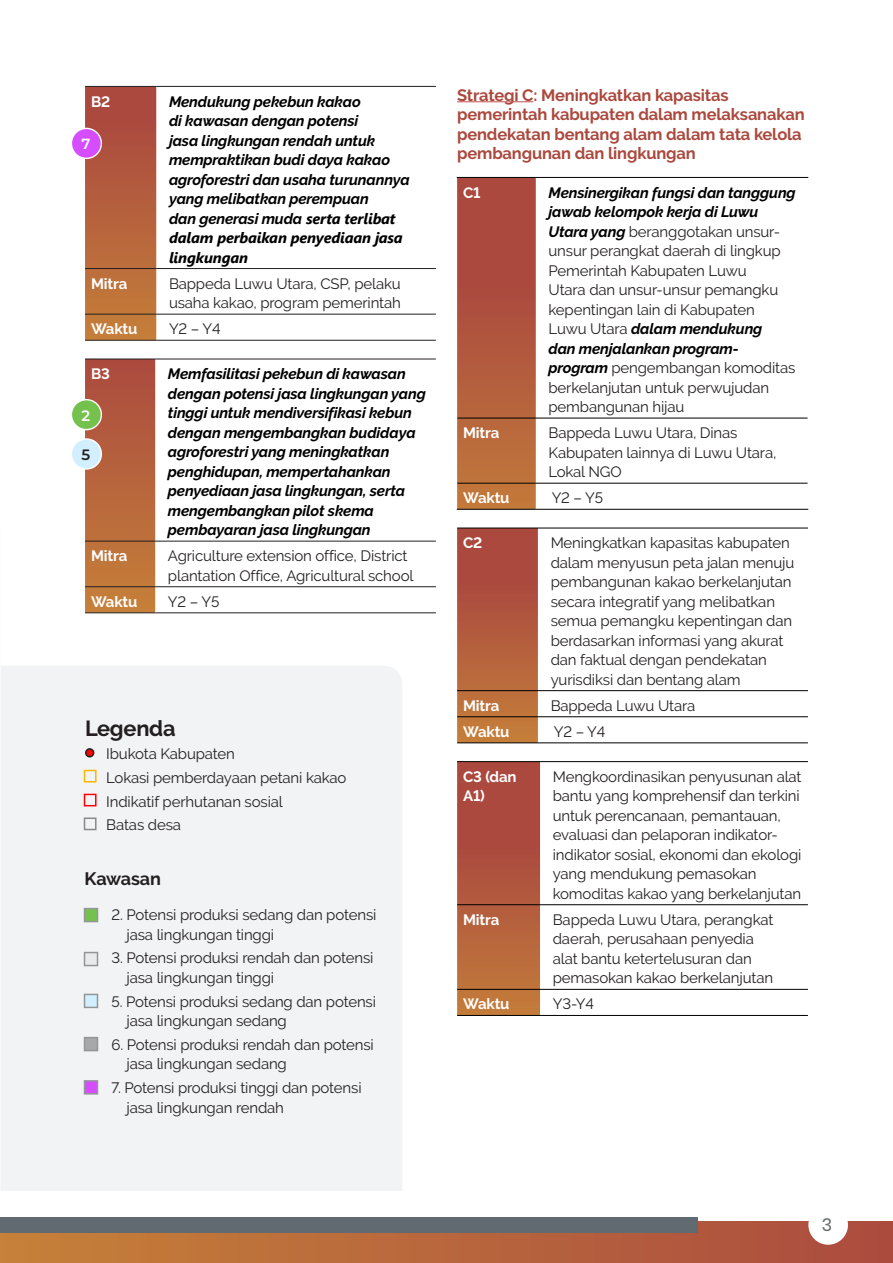
<style>
.page{position:relative;width:893px;height:1263px;background:#fff}
.page>*{position:absolute;margin:0;border:0;box-sizing:border-box;transform-origin:0 0}
.t1{font:700 21.75px "Raleway";letter-spacing:-.01em;color:#231f20}
.t2{font:700 18px "Raleway";letter-spacing:-.01em;color:#231f20}
.t3{font:17.7px "Poppins";color:#616a70}
.Heading_2{font:700 16.5px/19.5px "Raleway";letter-spacing:-.01em;color:#ab493e}
.t4{font:15px/19.5px "Raleway";letter-spacing:-.01em;color:#231f20}
.t5{font:italic 700 15px/19.5px "Raleway";letter-spacing:-.01em;color:#000}
.t6{font:700 15px/19.5px "Raleway";letter-spacing:-.01em;color:#fff}
.t7{font:600 15px "Montserrat";color:#fff}
.t8{font:600 15px "Montserrat";color:#231f20}
.t9{font:600 14.7px "Montserrat";color:#fff}
.s1{font-family:"Segoe UI"}
.s2{font-weight:700;font-style:italic;color:#000}
</style>
<div class="page">
<div style="left:1px;top:666px;width:401px;height:525px;background:#f2f3f4"></div>
<svg style="left:85px;top:87px;width:71px;height:253px;background:#b5613c"></svg>
<hr style="left:85px;top:86px;width:71px;height:1px;background:#231f20">
<hr style="left:156px;top:86px;width:280px;height:1px;background:#231f20">
<hr style="left:85px;top:268px;width:71px;height:1px;background:#231f20">
<hr style="left:156px;top:268px;width:280px;height:1px;background:#231f20">
<hr style="left:85px;top:314px;width:71px;height:1px;background:#231f20">
<hr style="left:156px;top:314px;width:280px;height:1px;background:#231f20">
<hr style="left:85px;top:340px;width:71px;height:1px;background:#231f20">
<hr style="left:156px;top:340px;width:280px;height:1px;background:#231f20">
<svg style="left:85px;top:360px;width:70px;height:252px;background:#b7653c"></svg>
<hr style="left:85px;top:359px;width:70px;height:1px;background:#231f20">
<hr style="left:155px;top:359px;width:281px;height:1px;background:#231f20">
<hr style="left:85px;top:541px;width:70px;height:1px;background:#231f20">
<hr style="left:155px;top:541px;width:281px;height:1px;background:#231f20">
<hr style="left:85px;top:586px;width:70px;height:1px;background:#231f20">
<hr style="left:155px;top:586px;width:281px;height:1px;background:#231f20">
<hr style="left:85px;top:612px;width:70px;height:1px;background:#231f20">
<hr style="left:155px;top:612px;width:281px;height:1px;background:#231f20">
<hr style="left:457px;top:101px;width:76px;height:1px;background:#c0504d">
<svg style="left:457px;top:178px;width:79px;height:331px;background:#b2593d"></svg>
<hr style="left:457px;top:177px;width:79px;height:1px;background:#000">
<hr style="left:536px;top:177px;width:272px;height:1px;background:#000">
<hr style="left:457px;top:418px;width:79px;height:1px;background:#000">
<hr style="left:536px;top:418px;width:271px;height:1px;background:#000">
<hr style="left:457px;top:483px;width:79px;height:1px;background:#000">
<hr style="left:536px;top:483px;width:271px;height:1px;background:#000">
<hr style="left:457px;top:509px;width:79px;height:1px;background:#000">
<hr style="left:536px;top:509px;width:272px;height:1px;background:#000">
<svg style="left:457px;top:529px;width:81px;height:213px;background:#b45d3d"></svg>
<hr style="left:457px;top:528px;width:81px;height:1px;background:#000">
<hr style="left:538px;top:528px;width:270px;height:1px;background:#000">
<hr style="left:457px;top:690px;width:81px;height:1px;background:#000">
<hr style="left:538px;top:690px;width:270px;height:1px;background:#000">
<hr style="left:457px;top:716px;width:81px;height:1px;background:#000">
<hr style="left:538px;top:716px;width:270px;height:1px;background:#000">
<hr style="left:457px;top:742px;width:81px;height:1px;background:#000">
<hr style="left:538px;top:742px;width:270px;height:1px;background:#000">
<svg style="left:457px;top:762px;width:83px;height:253px;background:#b25a3d"></svg>
<hr style="left:457px;top:761px;width:83px;height:1px;background:#000">
<hr style="left:540px;top:761px;width:268px;height:1px;background:#000">
<hr style="left:457px;top:904px;width:83px;height:1px;background:#000">
<hr style="left:540px;top:904px;width:268px;height:1px;background:#000">
<hr style="left:457px;top:989px;width:83px;height:1px;background:#000">
<hr style="left:540px;top:989px;width:268px;height:1px;background:#000">
<hr style="left:457px;top:1015px;width:83px;height:1px;background:#000">
<hr style="left:540px;top:1015px;width:268px;height:1px;background:#000">
<svg style="left:0;top:1222px;width:893px;height:41px;background:#b5653d"></svg>
<div style="left:0;top:1217px;width:697px;height:15px;background:#616a70"></div>
<div style="left:808px;top:1205px;width:40px;height:40px;background:#fff;border-radius:50%"></div>
<div style="left:84px;top:908px;width:14px;height:14px;background:#74c24d;border:2px solid #939598"></div>
<div style="left:84px;top:952px;width:14px;height:14px;background:#eaeaea;border:2px solid #939598"></div>
<div style="left:84px;top:994px;width:14px;height:14px;background:#d2efff;border:2px solid #939598"></div>
<div style="left:84px;top:1037px;width:14px;height:14px;background:#a8a8a8;border:2px solid #939598"></div>
<div style="left:84px;top:1080px;width:14px;height:14px;background:#d64dff;border:2px solid #939598"></div>
<div style="left:86px;top:749px;width:8px;height:8px;background:#f00;border-radius:50%"></div>
<div style="left:85px;top:748px;width:9px;height:9px;border:2px solid #231f20;border-radius:50%"></div>
<div style="left:84px;top:770px;width:13px;height:12px;border:2px solid #ffb800"></div>
<div style="left:84px;top:794px;width:13px;height:12px;border:2px solid #f00"></div>
<div style="left:84px;top:817px;width:13px;height:13px;border:2px solid #898989"></div>
<div style="left:71px;top:400px;width:30px;height:30px;background:#74c24d;border-radius:50%"></div>
<div style="left:71px;top:399px;width:31px;height:31px;border:1px solid #fff;border-radius:50%"></div>
<div style="left:71px;top:439px;width:30px;height:30px;background:#d2efff;border-radius:50%"></div>
<div style="left:71px;top:438px;width:31px;height:32px;border:1px solid #fff;border-radius:50%"></div>
<div style="left:71px;top:128px;width:30px;height:30px;background:#d64dff;border-radius:50%"></div>
<div style="left:71px;top:128px;width:31px;height:31px;border:1px solid #fff;border-radius:50%"></div>
<p class="t6" style="left:91px;top:92px;width:21px">B2</p>
<p class="t5" style="left:169px;top:92px;width:242px">Mendukung pekebun kakao<br>di kawasan dengan potensi<br>jasa lingkungan rendah untuk mempraktikan budi daya kakao agroforestri dan usaha turunannya yang melibatkan perempuan<br>dan generasi muda <span class="s1">serta terlibat dalam perbaikan penyediaan jasa lingkungan</span></p>
<p class="t6" style="left:91px;top:274px;width:38px">Mitra</p>
<p class="t4" style="left:169px;top:274px;width:233px">Bappeda Luwu Utara, CSP, pelaku usaha kakao, program pemerintah</p>
<p class="t6" style="left:91px;top:319px;width:48px">Waktu</p>
<p class="t4" style="left:169px;top:319px;width:53px">Y2 – Y4</p>
<p class="t6" style="left:91px;top:364px;width:20px">B3</p>
<p class="t5" style="left:168px;top:364px;width:259px">Memfasilitasi pekebun di kawasan dengan potensi jasa lingkungan yang tinggi untuk mendiversifikasi kebun dengan mengembangkan budidaya agroforestri yang meningkatkan penghidupan, mempertahankan penyediaan jasa lingkungan, serta mengembangkan pilot skema pembayaran jasa lingkungan</p>
<p class="t6" style="left:91px;top:546px;width:38px">Mitra</p>
<p class="t4" style="left:168px;top:546px;width:247px">Agriculture extension office, District plantation Office, Agricultural school</p>
<p class="t6" style="left:91px;top:592px;width:48px">Waktu</p>
<p class="t4" style="left:168px;top:592px;width:53px">Y2 – Y5</p>
<p class="t9" style="left:81px;top:133px;width:10px">7</p>
<p class="t7" style="left:81px;top:405px;width:10px">2</p>
<p class="t8" style="left:81px;top:444px;width:10px">5</p>
<p class="t1" style="left:85px;top:716px;width:92px">Legenda</p>
<p class="t4" style="left:106px;top:744px;width:130px">Ibukota Kabupaten</p>
<p class="t4" style="left:106px;top:768px;width:242px">Lokasi pemberdayaan petani kakao</p>
<p class="t4" style="left:106px;top:791px;width:178px">Indikatif perhutanan sosial</p>
<p class="t4" style="left:106px;top:815px;width:76px">Batas desa</p>
<p class="t2" style="left:85px;top:868px;width:78px">Kawasan</p>
<p class="t4" style="left:127px;top:905px;width:251px;text-indent:-15px">2. Potensi produksi sedang dan potensi jasa lingkungan tinggi</p>
<p class="t4" style="left:127px;top:948px;width:248px;text-indent:-15px">3. Potensi produksi rendah dan potensi jasa lingkungan tinggi</p>
<p class="t4" style="left:127px;top:992px;width:251px;text-indent:-15px">5. Potensi produksi sedang dan potensi jasa lingkungan sedang</p>
<p class="t4" style="left:127px;top:1035px;width:249px;text-indent:-15px">6. Potensi produksi rendah dan potensi jasa lingkungan sedang</p>
<p class="t4" style="left:127px;top:1078px;width:237px;text-indent:-15px">7. Potensi produksi tinggi dan potensi jasa lingkungan rendah</p>
<p class="Heading_2" style="left:457px;top:85px;width:349px">Strategi C: Meningkatkan kapasitas pemerintah kabupaten dalam melaksanakan pendekatan bentang alam dalam tata kelola pembangunan dan lingkungan</p>
<p class="t6" style="left:463px;top:183px;width:19px">C1</p>
<p class="t4" style="left:548px;top:182px;width:249px"><span class="s2">Mensinergikan fungsi dan tanggung jawab kelompok kerja di Luwu<br>Utara yang</span> beranggotakan unsur&shy;unsur perangkat daerah di lingkup<br>Pemerintah Kabupaten Luwu<br>Utara dan unsur-unsur pemangku kepentingan lain di Kabupaten<br>Luwu Utara <span class="s2">dalam mendukung<br>dan menjalankan program&shy;program</span> pengembangan komoditas berkelanjutan untuk perwujudan pembangunan hijau</p>
<p class="t6" style="left:463px;top:423px;width:38px">Mitra</p>
<p class="t4" style="left:548px;top:423px;width:229px">Bappeda Luwu Utara, Dinas<br>Kabupaten lainnya di Luwu Utara,<br>Lokal NGO</p>
<p class="t6" style="left:463px;top:488px;width:48px">Waktu</p>
<p class="t4" style="left:552px;top:488px;width:53px">Y2 – Y5</p>
<p class="t6" style="left:463px;top:533px;width:21px">C2</p>
<p class="t4" style="left:551px;top:533px;width:245px">Meningkatkan kapasitas kabupaten dalam menyusun peta jalan menuju pembangunan kakao berkelanjutan secara integratif yang melibatkan semua pemangku kepentingan dan berdasarkan informasi yang akurat dan faktual dengan pendekatan yurisdiksi dan bentang alam</p>
<p class="t6" style="left:463px;top:696px;width:38px">Mitra</p>
<p class="t4" style="left:551px;top:696px;width:146px">Bappeda Luwu Utara</p>
<p class="t6" style="left:463px;top:722px;width:48px">Waktu</p>
<p class="t4" style="left:554px;top:722px;width:53px">Y2 – Y4</p>
<p class="t6" style="left:463px;top:767px;width:55px">C3 (dan<br>A1)</p>
<p class="t4" style="left:553px;top:767px;width:250px">Mengkoordinasikan penyusunan alat bantu yang komprehensif dan terkini untuk perencanaan, pemantauan, evaluasi dan pelaporan indikator&shy;indikator sosial, ekonomi dan ekologi yang mendukung pemasokan komoditas kakao yang berkelanjutan</p>
<p class="t6" style="left:463px;top:910px;width:38px">Mitra</p>
<p class="t4" style="left:553px;top:910px;width:222px">Bappeda Luwu Utara, perangkat daerah, perusahaan penyedia alat bantu ketertelusuran dan pemasokan kakao berkelanjutan</p>
<p class="t6" style="left:463px;top:994px;width:48px">Waktu</p>
<p class="t4" style="left:553px;top:994px;width:43px">Y3-Y4</p>
<p class="t3" style="left:822px;top:1214px;width:12px">3</p>
</div>
